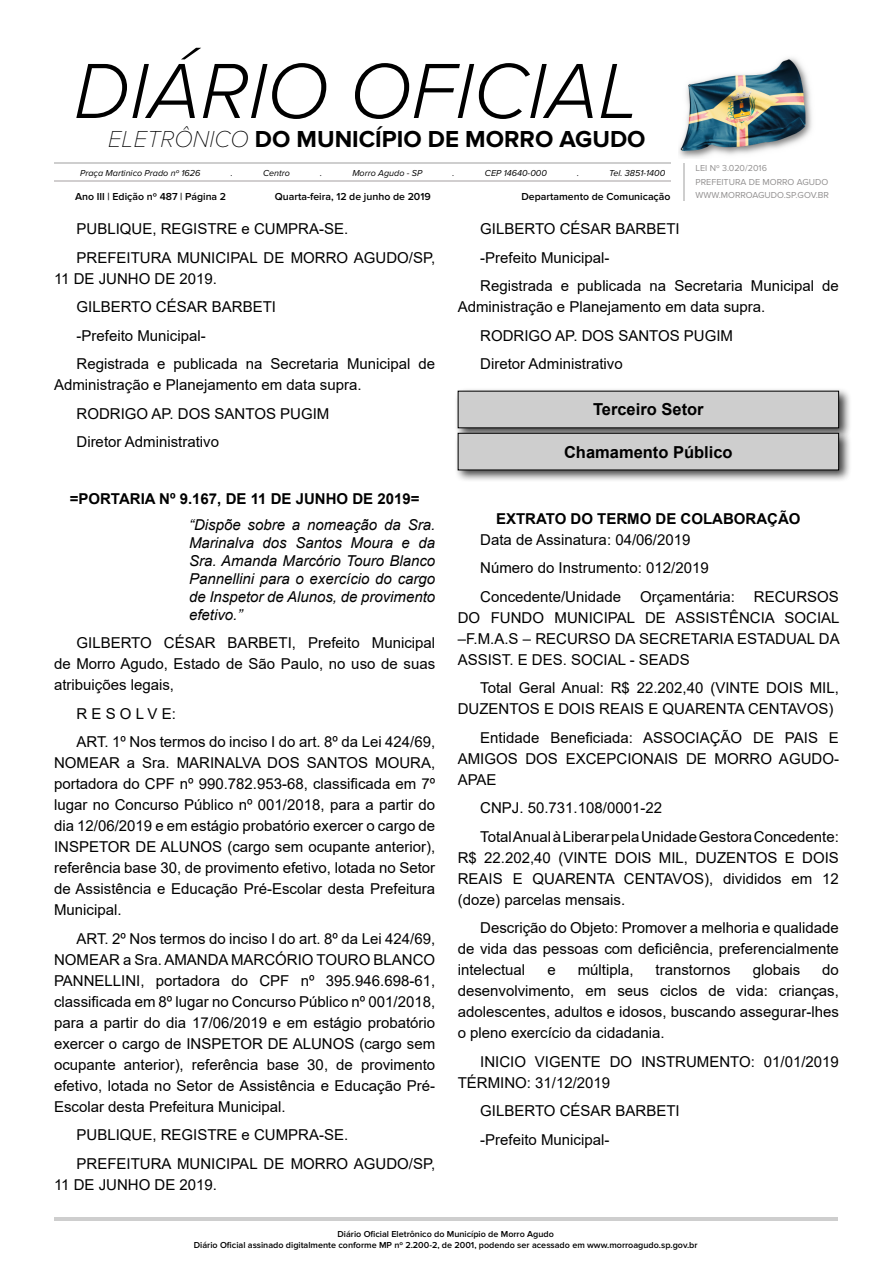
<style>
.page{position:relative;width:893px;height:1263px;background:#fff}
.page>*{position:absolute;margin:0;border:0;box-sizing:border-box;transform-origin:0 0}
.t1{font:italic 300 81px "Proxima Nova";color:#000}
.t2{font:700 24px "Proxima Nova";color:#000}
.t3{font:700 16.5px "Arial";color:#000}
._2_-_Corpo{font:15px/21px "Arial";color:#000;text-align:justify}
._3_-_Ementa{font:italic 15px/18px "Arial";color:#000;text-align:justify}
._1_-_Cabeçalho{font:700 15px "Arial";color:#000}
.t4{font:600 10.5px "Proxima Nova";color:#000}
.t5{font:600 9px/10.8px "Proxima Nova";color:#000;text-align:center}
.t6{font:italic 9px "Proxima Nova";color:#000}
.t7{font:9px/13.5px "Proxima Nova";color:#929090}
.s1{font-weight:100;font-style:italic}
</style>
<div class="page">
<hr style="left:54px;top:1218px;width:783px;height:3px;background:#cecece">
<hr style="left:54px;top:163px;width:616px;height:1px;background:#cecece">
<hr style="left:54px;top:180px;width:616px;height:1px;background:#d1cecf">
<img style="left:679px;top:57px;width:133px;height:101px">
<hr style="left:683px;top:163px;width:2px;height:37px;background:#cecece">
<div style="left:454px;top:387px;width:397px;height:54px;background:#000;opacity:.75"></div>
<div style="left:458px;top:391px;width:381px;height:37px;background:#cecece"></div>
<div style="left:454px;top:429px;width:397px;height:54px;background:#000;opacity:.75"></div>
<div style="left:458px;top:433px;width:381px;height:37px;background:#cecece"></div>
<div style="left:458px;top:433px;width:381px;height:37px;border:1px solid #000"></div>
<h1 class="t1" style="left:74px;top:31px;width:568px">DIÁRIO OFICIAL</h1>
<h2 class="t2" style="left:108px;top:125px;width:539px"><span class="s1">ELETRÔNICO</span> DO MUNICÍPIO DE MORRO AGUDO</h2>
<p class="t6" style="left:80px;top:166px;width:122px">Praça Martinico Prado nº 1626</p>
<p class="t6" style="left:231px;top:166px;width:4px">.</p>
<p class="t6" style="left:263px;top:166px;width:28px">Centro</p>
<p class="t6" style="left:320px;top:166px;width:4px">.</p>
<p class="t6" style="left:352px;top:166px;width:72px">Morro Agudo - SP</p>
<p class="t6" style="left:453px;top:166px;width:4px">.</p>
<p class="t6" style="left:485px;top:166px;width:63px">CEP 14640-000</p>
<p class="t6" style="left:577px;top:166px;width:4px">.</p>
<p class="t6" style="left:609px;top:166px;width:57px">Tel. 3851-1400</p>
<p class="t4" style="left:75px;top:190px;width:153px">Ano III | Edição nº 487 | Página 2</p>
<p class="t4" style="left:275px;top:190px;width:157px">Quarta-feira, 12 de junho de 2019</p>
<p class="t4" style="left:521px;top:190px;width:150px">Departamento de Comunicação</p>
<p class="t7" style="left:695px;top:162px;width:135px">LEI Nº 3.020/2016<br>PREFEITURA DE MORRO AGUDO<br>WWW.MORROAGUDO.SP.GOV.BR</p>
<p class="_2_-_Corpo" style="left:76px;top:218px;width:273px">PUBLIQUE, REGISTRE e CUMPRA-SE.</p>
<p class="_2_-_Corpo" style="left:54px;top:247px;width:383px;text-indent:22px">PREFEITURA MUNICIPAL DE MORRO AGUDO/SP,<br>11 DE JUNHO DE 2019.</p>
<p class="_2_-_Corpo" style="left:76px;top:296px;width:201px">GILBERTO CÉSAR BARBETI</p>
<p class="_2_-_Corpo" style="left:76px;top:325px;width:131px">-Prefeito Municipal-</p>
<p class="_2_-_Corpo" style="left:54px;top:353px;width:383px;text-indent:22px">Registrada e publicada na Secretaria Municipal de<br>Administração e Planejamento em data supra.</p>
<p class="_2_-_Corpo" style="left:76px;top:403px;width:254px">RODRIGO AP. DOS SANTOS PUGIM</p>
<p class="_2_-_Corpo" style="left:76px;top:431px;width:144px">Diretor Administrativo</p>
<p class="_1_-_Cabeçalho" style="left:70px;top:488px;width:351px">=PORTARIA Nº 9.167, DE 11 DE JUNHO DE 2019=</p>
<p class="_3_-_Ementa" style="left:189px;top:516px;width:248px">“Dispõe sobre a nomeação da Sra.<br>Marinalva dos Santos Moura e da Sra. Amanda Marcório Touro Blanco Pannellini para o exercício do cargo de Inspetor de Alunos, de provimento efetivo.”</p>
<p class="_2_-_Corpo" style="left:54px;top:632px;width:383px;text-indent:22px">GILBERTO CÉSAR BARBETI, Prefeito Municipal de Morro Agudo, Estado de São Paulo, no uso de suas atribuições legais,</p>
<p class="_2_-_Corpo" style="left:76px;top:703px;width:101px">R E S O L V E:</p>
<p class="_2_-_Corpo" style="left:54px;top:731px;width:383px;text-indent:22px">ART. 1º Nos termos do inciso I do art. 8º da Lei 424/69, NOMEAR a Sra. MARINALVA DOS SANTOS MOURA, portadora do CPF nº 990.782.953-68, classificada em 7º lugar no Concurso Público nº 001/2018, para a partir do dia 12/06/2019 e em estágio probatório exercer o cargo de INSPETOR DE ALUNOS (cargo sem ocupante anterior), referência base 30, de provimento efetivo, lotada no Setor de Assistência e Educação Pré-Escolar desta Prefeitura Municipal.</p>
<p class="_2_-_Corpo" style="left:54px;top:928px;width:383px;text-indent:22px">ART. 2º Nos termos do inciso I do art. 8º da Lei 424/69, NOMEAR a Sra. AMANDA MARCÓRIO TOURO BLANCO PANNELLINI, portadora do CPF nº 395.946.698-61, classificada em 8º lugar no Concurso Público nº 001/2018, para a partir do dia 17/06/2019 e em estágio probatório exercer o cargo de INSPETOR DE ALUNOS (cargo sem ocupante anterior), referência base 30, de provimento efetivo, lotada no Setor de Assistência e Educação Pré-Escolar desta Prefeitura Municipal.</p>
<p class="_2_-_Corpo" style="left:76px;top:1124px;width:273px">PUBLIQUE, REGISTRE e CUMPRA-SE.</p>
<p class="_2_-_Corpo" style="left:54px;top:1153px;width:383px;text-indent:22px">PREFEITURA MUNICIPAL DE MORRO AGUDO/SP,<br>11 DE JUNHO DE 2019.</p>
<p class="_2_-_Corpo" style="left:480px;top:218px;width:201px">GILBERTO CÉSAR BARBETI</p>
<p class="_2_-_Corpo" style="left:480px;top:247px;width:131px">-Prefeito Municipal-</p>
<p class="_2_-_Corpo" style="left:458px;top:275px;width:383px;text-indent:22px">Registrada e publicada na Secretaria Municipal de<br>Administração e Planejamento em data supra.</p>
<p class="_2_-_Corpo" style="left:480px;top:325px;width:254px">RODRIGO AP. DOS SANTOS PUGIM</p>
<p class="_2_-_Corpo" style="left:480px;top:353px;width:144px">Diretor Administrativo</p>
<p class="t3" style="left:593px;top:398px;width:112px">Terceiro Setor</p>
<p class="t3" style="left:564px;top:440px;width:170px">Chamamento Público</p>
<p class="_1_-_Cabeçalho" style="left:496px;top:508px;width:306px">EXTRATO DO TERMO DE COLABORAÇÃO</p>
<p class="_2_-_Corpo" style="left:480px;top:529px;width:212px">Data de Assinatura: 04/06/2019</p>
<p class="_2_-_Corpo" style="left:480px;top:557px;width:230px">Número do Instrumento: 012/2019</p>
<p class="_2_-_Corpo" style="left:480px;top:586px;width:142px">Concedente/Unidade</p>
<p class="_2_-_Corpo" style="left:640px;top:586px;width:97px">Orçamentária:</p>
<p class="_2_-_Corpo" style="left:458px;top:586px;width:384px;text-indent:296px">RECURSOS DO FUNDO MUNICIPAL DE ASSISTÊNCIA SOCIAL –F.M.A.S – RECURSO DA SECRETARIA ESTADUAL DA ASSIST. E DES. SOCIAL - SEADS</p>
<p class="_2_-_Corpo" style="left:458px;top:677px;width:383px;text-indent:22px">Total Geral Anual: R$ 22.202,40 (VINTE DOIS MIL,<br>DUZENTOS E DOIS REAIS E QUARENTA CENTAVOS)</p>
<p class="_2_-_Corpo" style="left:458px;top:727px;width:383px;text-indent:22px">Entidade Beneficiada: ASSOCIAÇÃO DE PAIS E AMIGOS DOS EXCEPCIONAIS DE MORRO AGUDO-APAE</p>
<p class="_2_-_Corpo" style="left:480px;top:797px;width:183px">CNPJ. 50.731.108/0001-22</p>
<p class="_2_-_Corpo" style="left:458px;top:826px;width:383px;text-indent:22px">Total Anual à Liberar pela Unidade Gestora Concedente:<br>R$ 22.202,40 (VINTE DOIS MIL, DUZENTOS E DOIS REAIS E QUARENTA CENTAVOS), divididos em 12 (doze) parcelas mensais.</p>
<p class="_2_-_Corpo" style="left:458px;top:917px;width:383px;text-indent:22px">Descrição do Objeto: Promover a melhoria e qualidade de vida das pessoas com deficiência, preferencialmente intelectual</p>
<p class="_2_-_Corpo" style="left:547px;top:959px;width:10px">e</p>
<p class="_2_-_Corpo" style="left:578px;top:959px;width:57px">múltipla,</p>
<p class="_2_-_Corpo" style="left:656px;top:959px;width:77px">transtornos</p>
<p class="_2_-_Corpo" style="left:753px;top:959px;width:49px">globais</p>
<p class="_2_-_Corpo" style="left:458px;top:959px;width:383px;text-indent:365px">do desenvolvimento, em seus ciclos de vida: crianças, adolescentes, adultos e idosos, buscando assegurar-lhes o pleno exercício da cidadania.</p>
<p class="_2_-_Corpo" style="left:458px;top:1051px;width:383px;text-indent:22px">INICIO VIGENTE DO INSTRUMENTO: 01/01/2019<br>TÉRMINO: 31/12/2019</p>
<p class="_2_-_Corpo" style="left:480px;top:1100px;width:201px">GILBERTO CÉSAR BARBETI</p>
<p class="_2_-_Corpo" style="left:480px;top:1129px;width:131px">-Prefeito Municipal-</p>
<p class="t5" style="left:194px;top:1229px;width:505px">Diário Oficial Eletrônico do Município de Morro Agudo<br>Diário Oficial assinado digitalmente conforme MP nº 2.200-2, de 2001, podendo ser acessado em www.morroagudo.sp.gov.br</p>
</div>
